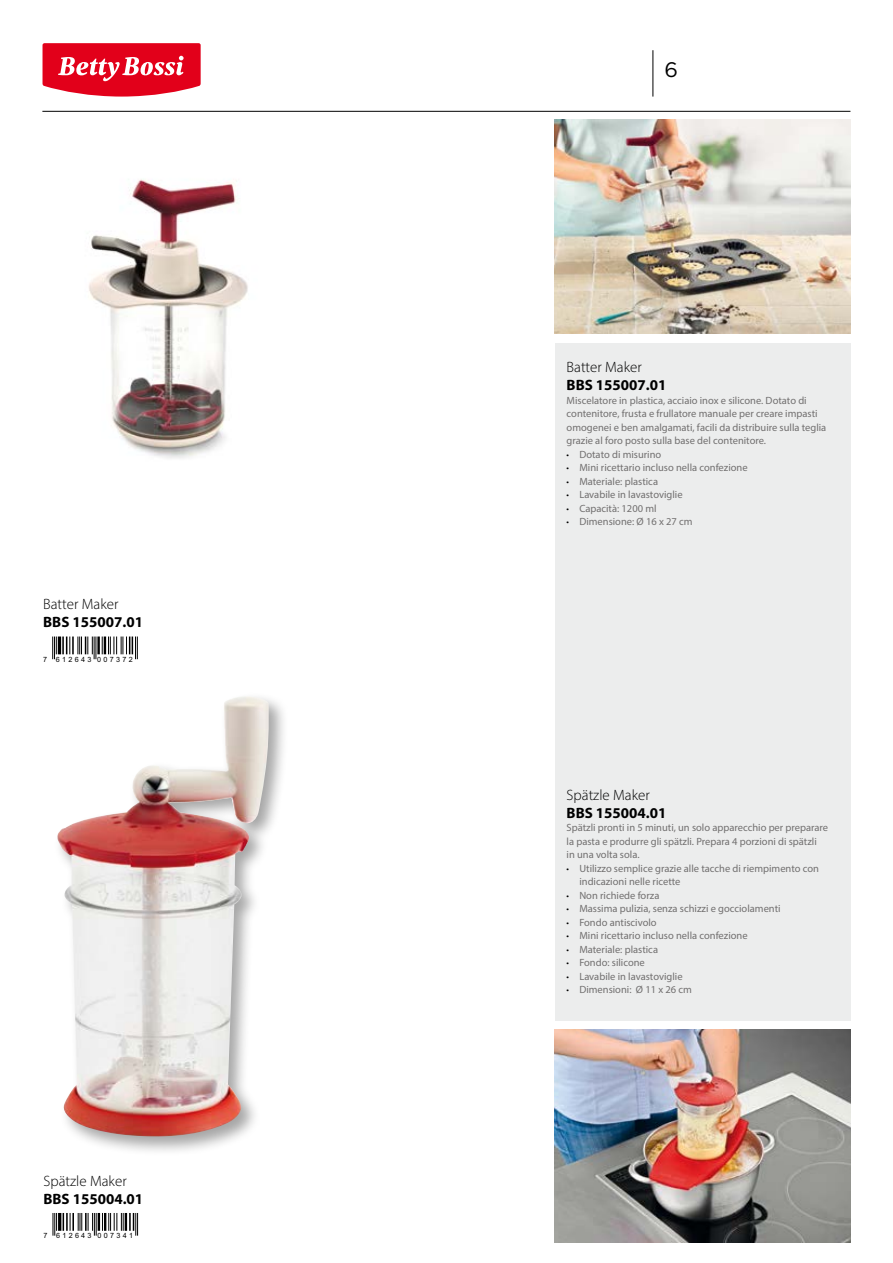
<style>
.page{position:relative;width:893px;height:1263px;background:#fff}
.page>*{position:absolute;margin:0;border:0;box-sizing:border-box;transform-origin:0 0}
.t1{font:21px "Gotham";color:#000}
.t2{font:700 15px "Myriad Pro";color:#000}
.t3{font:300 15px "Myriad Pro";color:#000}
.t4{font:10.5px/13.5px "Myriad Pro";color:#716f6f}
.t5{font:7.2px "Arial";letter-spacing:.32em;color:#000}
.s1{font-weight:300;font-stretch:condensed;color:#000}
</style>
<div class="page">
<hr style="left:42px;top:111px;width:808px;height:1px;background:#000">
<hr style="left:653px;top:50px;width:1px;height:47px;background:#000">
<svg style="left:43px;top:43px;width:158px;height:54px"></svg>
<div style="left:555px;top:343px;width:295px;height:677px;background:#eceded"></div>
<div style="left:54px;top:692px;width:234px;height:464px;background:#000;opacity:.35"></div>
<img style="left:57px;top:696px;width:212px;height:441px">
<img style="left:555px;top:1029px;width:296px;height:213px">
<img style="left:88px;top:179px;width:160px;height:280px">
<img style="left:555px;top:120px;width:295px;height:213px">
<svg style="left:53px;top:1213px;width:4px;height:22px"></svg>
<hr style="left:58px;top:1213px;width:3px;height:18px;background:#000">
<svg style="left:63px;top:1213px;width:75px;height:22px"></svg>
<svg style="left:52px;top:636px;width:86px;height:23px"></svg>
<h2 class="t3" style="left:43px;top:595px;width:77px">Batter Maker</h2>
<h2 class="t2" style="left:43px;top:612px;width:101px">BBS 155007.01</h2>
<p class="t5" style="left:43px;top:654px;width:91px">7 612643 007372</p>
<h2 class="t3" style="left:44px;top:1172px;width:85px">Spätzle Maker</h2>
<h2 class="t2" style="left:44px;top:1189px;width:101px">BBS 155004.01</h2>
<p class="t5" style="left:44px;top:1231px;width:91px">7 612643 007341</p>
<h1 class="t1" style="left:664px;top:58px;width:15px">6</h1>
<h2 class="t3" style="left:567px;top:358px;width:77px">Batter Maker</h2>
<h2 class="t2" style="left:567px;top:375px;width:101px">BBS 155007.01</h2>
<p class="t4" style="left:567px;top:393px;width:261px">Miscelatore in plastica, acciaio inox e silicone. Dotato di contenitore, frusta e frullatore manuale per creare impasti omogenei e ben amalgamati, facili da distribuire sulla teglia grazie al foro posto sulla base del contenitore.</p>
<p class="t4" style="left:567px;top:447px;width:96px"><span class="s1">•</span> Dotato di misurino</p>
<p class="t4" style="left:567px;top:461px;width:183px"><span class="s1">•</span> Mini ricettario incluso nella confezione</p>
<p class="t4" style="left:567px;top:474px;width:93px"><span class="s1">•</span> Materiale: plastica</p>
<p class="t4" style="left:567px;top:488px;width:118px"><span class="s1">•</span> Lavabile in lavastoviglie</p>
<p class="t4" style="left:567px;top:501px;width:91px"><span class="s1">•</span> Capacità: 1200 ml</p>
<p class="t4" style="left:567px;top:515px;width:127px"><span class="s1">•</span> Dimensione: Ø 16 x 27 cm</p>
<h2 class="t3" style="left:567px;top:785px;width:85px">Spätzle Maker</h2>
<h2 class="t2" style="left:567px;top:803px;width:101px">BBS 155004.01</h2>
<p class="t4" style="left:567px;top:821px;width:263px">Spätzli pronti in 5 minuti, un solo apparecchio per preparare la pasta e produrre gli spätzli. Prepara 4 porzioni di spätzli<br>in una volta sola.</p>
<p class="t4" style="left:579px;top:861px;width:241px;text-indent:-13px"><span class="s1">•</span> Utilizzo semplice grazie alle tacche di riempimento con indicazioni nelle ricette</p>
<p class="t4" style="left:567px;top:888px;width:94px"><span class="s1">•</span> Non richiede forza</p>
<p class="t4" style="left:567px;top:902px;width:216px"><span class="s1">•</span> Massima pulizia, senza schizzi e gocciolamenti</p>
<p class="t4" style="left:567px;top:915px;width:92px"><span class="s1">•</span> Fondo antiscivolo</p>
<p class="t4" style="left:567px;top:929px;width:183px"><span class="s1">•</span> Mini ricettario incluso nella confezione</p>
<p class="t4" style="left:567px;top:942px;width:93px"><span class="s1">•</span> Materiale: plastica</p>
<p class="t4" style="left:567px;top:956px;width:80px"><span class="s1">•</span> Fondo: silicone</p>
<p class="t4" style="left:567px;top:969px;width:118px"><span class="s1">•</span> Lavabile in lavastoviglie</p>
<p class="t4" style="left:567px;top:983px;width:127px"><span class="s1">•</span> Dimensioni: Ø 11 x 26 cm</p>
</div>
